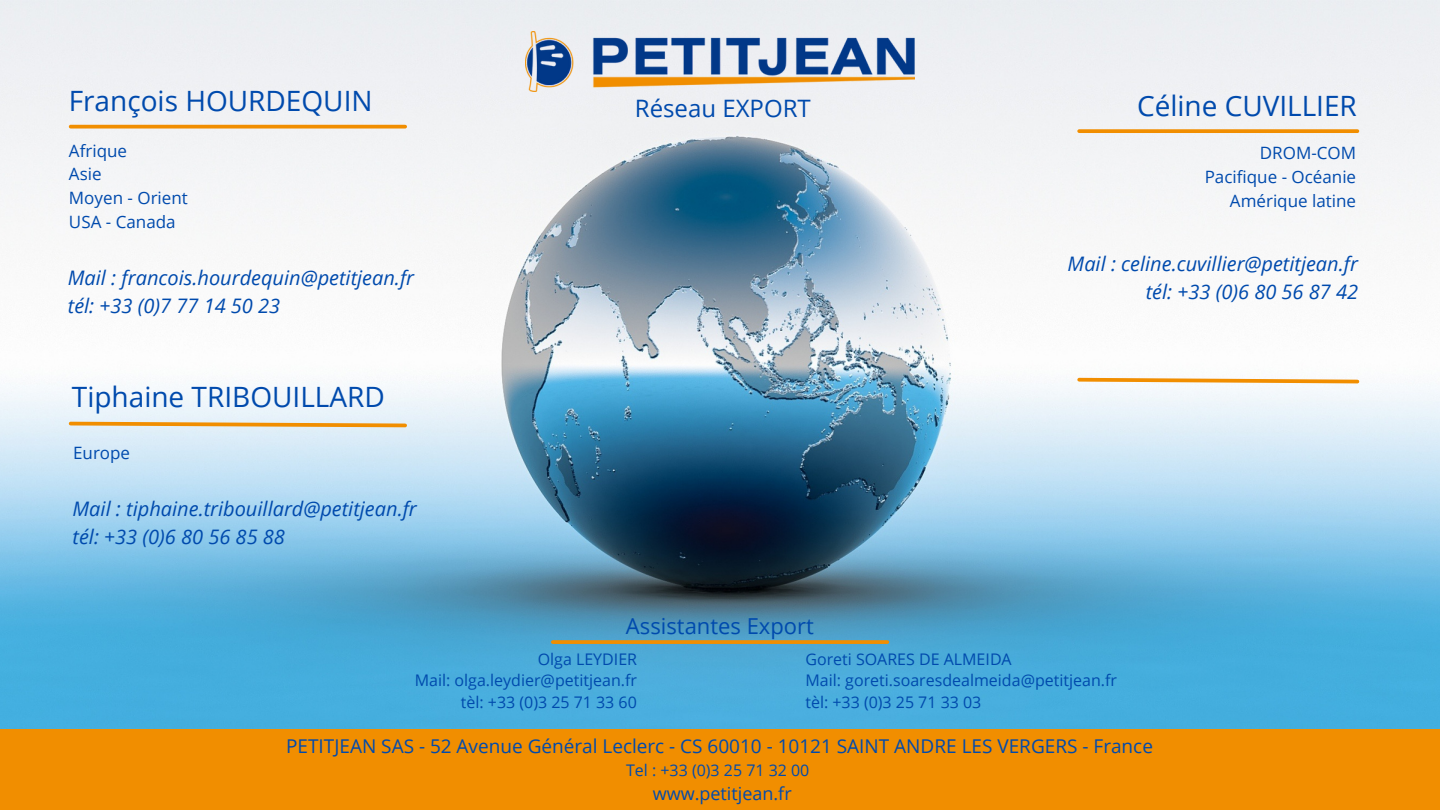
<style>
.page{position:relative;width:1440px;height:810px;background:#fff}
.page>*{position:absolute;margin:0;border:0;box-sizing:border-box;transform-origin:0 0}
.t1{font:28px "Open Sans";color:#004aad}
.t2{font:28px "Open Sans";color:#004aad}
.t3{font:24px "Open Sans";color:#004aad}
.t4{font:22px "Open Sans";color:#004aad}
.t5{font:italic 20px/28px "Open Sans";color:#004aad}
.t6{font:19px "Open Sans";color:#004aad}
.t7{font:18px "Open Sans";color:#004aad}
.t8{font:17px/23.8px "Open Sans";color:#004aad;text-align:right}
.t9{font:16px/21.8px "Open Sans";color:#004aad;text-align:right}
.s1{font-style:inherit}
</style>
<div class="page">
<img style="left:1px;top:1px;width:1439px;height:728px">
<svg style="left:71px;top:125px;width:334px;height:4px"></svg>
<svg style="left:67px;top:420px;width:342px;height:9px;background:#e8c792"></svg>
<svg style="left:1079px;top:129px;width:278px;height:4px"></svg>
<svg style="left:1075px;top:376px;width:286px;height:9px"></svg>
<img style="left:526px;top:32px;width:388px;height:60px">
<div style="left:0;top:729px;width:1440px;height:81px;background:#f18e00"></div>
<svg style="left:553px;top:640px;width:334px;height:4px"></svg>
<h1 class="t1" style="left:69px;top:82px;width:305px">François HOURDEQUIN</h1>
<h1 class="t2" style="left:1137px;top:87px;width:221px">Céline CUVILLIER</h1>
<p class="t8" style="left:1205px;top:141px;width:153px">DROM-COM<br>Pacifique - Océanie<br>Amérique latine</p>
<p class="t3" style="left:635px;top:92px;width:177px">Réseau EXPORT</p>
<p class="t8" style="left:69px;top:138px;width:120px;text-align:left">Afrique<br>Asie<br>Moyen - Orient<br>USA - Canada</p>
<p class="t5" style="left:68px;top:263px;width:348px">Mail : francois.hourdequin@petitjean.fr tél: +33 (0)7 77 14 50 23</p>
<h1 class="t1" style="left:72px;top:378px;width:315px">Tiphaine TRIBOUILLARD</h1>
<p class="t8" style="left:73px;top:441px;width:59px">Europe</p>
<p class="t5" style="left:73px;top:494px;width:346px">Mail : tiphaine.tribouillard@petitjean.fr tél: +33 (0)6 80 56 85 88</p>
<p class="t5" style="left:1068px;top:249px;width:292px;text-align:right">Mail : celine.cuvillier@petitjean.fr tél: +33 (0)6 80 56 87 42</p>
<p class="t4" style="left:626px;top:610px;width:189px">Assistantes Export</p>
<p class="t9" style="left:415px;top:647px;width:224px"><span class="s1">Olga LEYDIER<br></span>Mail: <span class="s1">olga.leydier</span>@petitjean.fr tèl: +33 (0)3 25 71 33 60</p>
<p class="t9" style="left:805px;top:648px;width:313px;text-align:left">Goreti SOARES DE ALMEIDA<br>Mail: goreti.soaresdealmeida@petitjean.fr tèl: +33 (0)3 25 71 33 03</p>
<p class="t6" style="left:286px;top:732px;width:868px">PETITJEAN SAS - 52 Avenue Général Leclerc - CS 60010 - 10121 SAINT ANDRE LES VERGERS - France</p>
<p class="t9" style="left:626px;top:759px;width:185px">Tel : +33 (0)3 25 71 32 00</p>
<p class="t7" style="left:653px;top:781px;width:140px">www.petitjean.fr</p>
</div>
